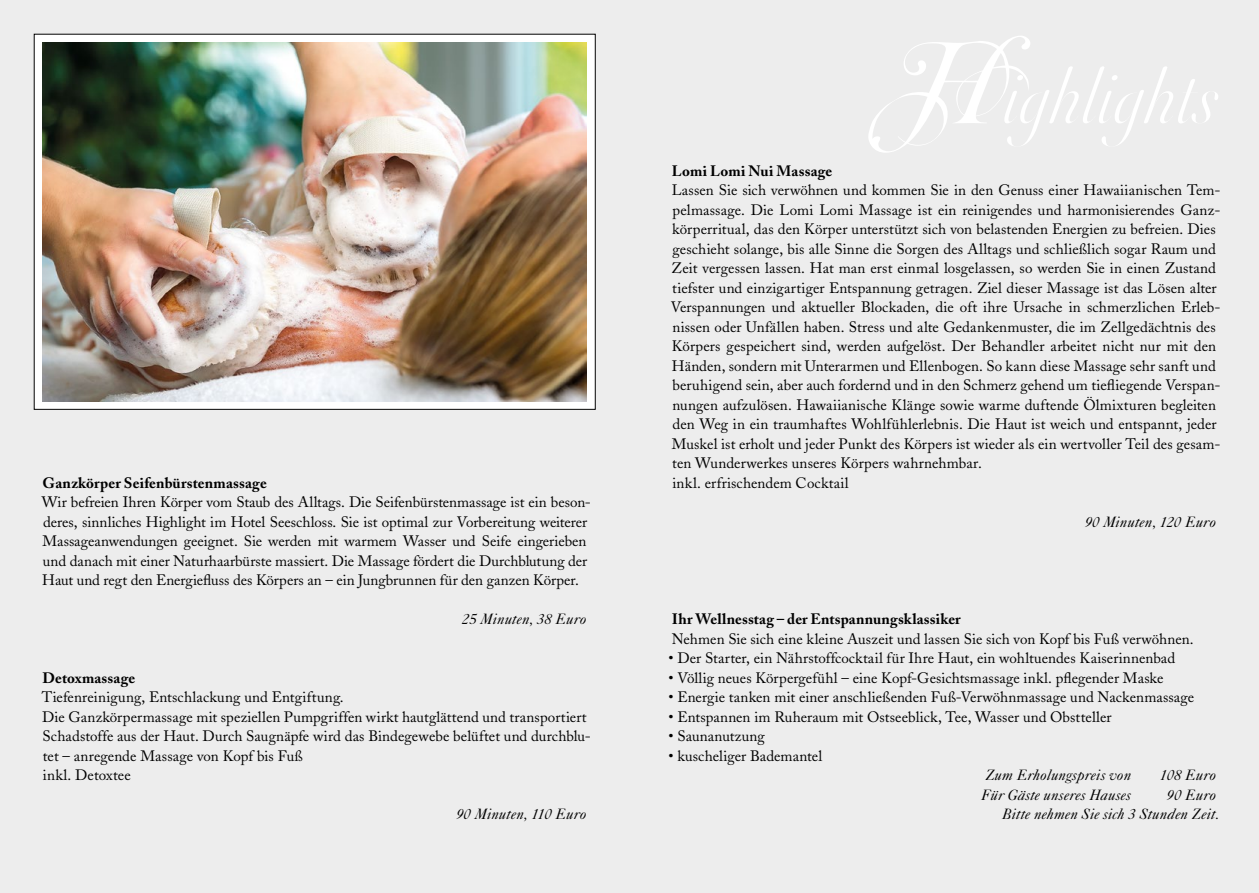
<style>
.page{position:relative;width:1259px;height:893px;background:#ededed}
.page>*{position:absolute;margin:0;border:0;box-sizing:border-box;transform-origin:0 0}
.t1{font:15px/19.5px "Adobe Caslon";letter-spacing:.005em;color:#000}
.t2{font:italic 15px/19.5px "Caslon Five Forty";letter-spacing:.01em;color:#000;text-align:right}
.t3{font:700 15px "Adobe Caslon";letter-spacing:.01em;color:#000}
</style>
<div class="page">
<svg style="left:34px;top:34px;width:561px;height:375px;background:#e8e9e7"></svg>
<img style="left:43px;top:43px;width:544px;height:358px">
<p class="t3" style="left:43px;top:473px;width:226px">Ganzkörper Seifenbürstenmassage</p>
<p class="t1" style="left:42px;top:492px;width:551px">Wir befreien Ihren Körper vom Staub des Alltags. Die Seifenbürstenmassage ist ein beson&shy;deres, sinnliches Highlight im Hotel Seeschloss. Sie ist optimal zur Vorbereitung weiterer Massageanwendungen geeignet. Sie werden mit warmem Wasser und Seife eingerieben und danach mit einer Naturhaarbürste massiert. Die Massage fördert die Durchblutung der Haut und regt den Energiefluss des Körpers an – ein Jungbrunnen für den ganzen Körper.</p>
<p class="t2" style="left:462px;top:609px;width:126px">25 Minuten, 38 Euro</p>
<p class="t3" style="left:42px;top:668px;width:94px">Detoxmassage</p>
<p class="t1" style="left:42px;top:687px;width:550px">Tiefenreinigung, Entschlackung und Entgiftung.<br>Die Ganzkörpermassage mit speziellen Pumpgriffen wirkt hautglättend und transportiert Schadstoffe aus der Haut. Durch Saugnäpfe wird das Bindegewebe belüftet und durchblu&shy;tet – anregende Massage von Kopf bis Fuß<br>inkl. Detoxtee</p>
<p class="t2" style="left:456px;top:804px;width:132px">90 Minuten, 110 Euro</p>
<p class="t3" style="left:672px;top:161px;width:162px">Lomi Lomi Nui Massage</p>
<p class="t1" style="left:670px;top:180px;width:551px">Lassen Sie sich verwöhnen und kommen Sie in den Genuss einer Hawaiianischen Tem&shy;pelmassage. Die Lomi Lomi Massage ist ein reinigendes und harmonisierendes Ganz&shy;körperritual, das den Körper unterstützt sich von belastenden Energien zu befreien. Dies geschieht solange, bis alle Sinne die Sorgen des Alltags und schließlich sogar Raum und Zeit vergessen lassen. Hat man erst einmal losgelassen, so werden Sie in einen Zustand tiefster und einzigartiger Entspannung getragen. Ziel dieser Massage ist das Lösen alter Verspannungen und aktueller Blockaden, die oft ihre Ursache in schmerzlichen Erleb&shy;nissen oder Unfällen haben. Stress und alte Gedankenmuster, die im Zellgedächtnis des Körpers gespeichert sind, werden aufgelöst. Der Behandler arbeitet nicht nur mit den Händen, sondern mit Unterarmen und Ellenbogen. So kann diese Massage sehr sanft und beruhigend sein, aber auch fordernd und in den Schmerz gehend um tiefliegende Verspan&shy;nungen aufzulösen. Hawaiianische Klänge sowie warme duftende Ölmixturen begleiten den Weg in ein traumhaftes Wohlfühlerlebnis. Die Haut ist weich und entspannt, jeder Muskel ist erholt und jeder Punkt des Körpers ist wieder als ein wertvoller Teil des gesam&shy;ten Wunderwerkes unseres Körpers wahrnehmbar.<br>inkl. erfrischendem Cocktail</p>
<p class="t2" style="left:1084px;top:511px;width:133px">90 Minuten, 120 Euro</p>
<p class="t3" style="left:672px;top:610px;width:290px">Ihr Wellnesstag – der Entspannungsklassiker</p>
<p class="t1" style="left:672px;top:629px;width:523px">Nehmen Sie sich eine kleine Auszeit und lassen Sie sich von Kopf bis Fuß verwöhnen.</p>
<p class="t1" style="left:668px;top:648px;width:508px">• Der Starter, ein Nährstoffcocktail für Ihre Haut, ein wohltuendes Kaiserinnenbad</p>
<p class="t1" style="left:668px;top:668px;width:496px">• Völlig neues Körpergefühl – eine Kopf-Gesichtsmassage inkl. pflegender Maske</p>
<p class="t1" style="left:668px;top:687px;width:527px">• Energie tanken mit einer anschließenden Fuß-Verwöhnmassage und Nackenmassage</p>
<p class="t1" style="left:668px;top:707px;width:444px">• Entspannen im Ruheraum mit Ostseeblick, Tee, Wasser und Obstteller</p>
<p class="t1" style="left:668px;top:726px;width:98px">• Saunanutzung</p>
<p class="t1" style="left:668px;top:746px;width:155px">• kuscheliger Bademantel</p>
<p class="t2" style="left:985px;top:765px;width:147px">Zum Erholungspreis von</p>
<p class="t2" style="left:1160px;top:765px;width:58px">108 Euro</p>
<p class="t2" style="left:981px;top:784px;width:152px">Für Gäste unseres Hauses</p>
<p class="t2" style="left:1002px;top:784px;width:218px">90 Euro<br>Bitte nehmen Sie sich 3 Stunden Zeit.</p>
</div>
